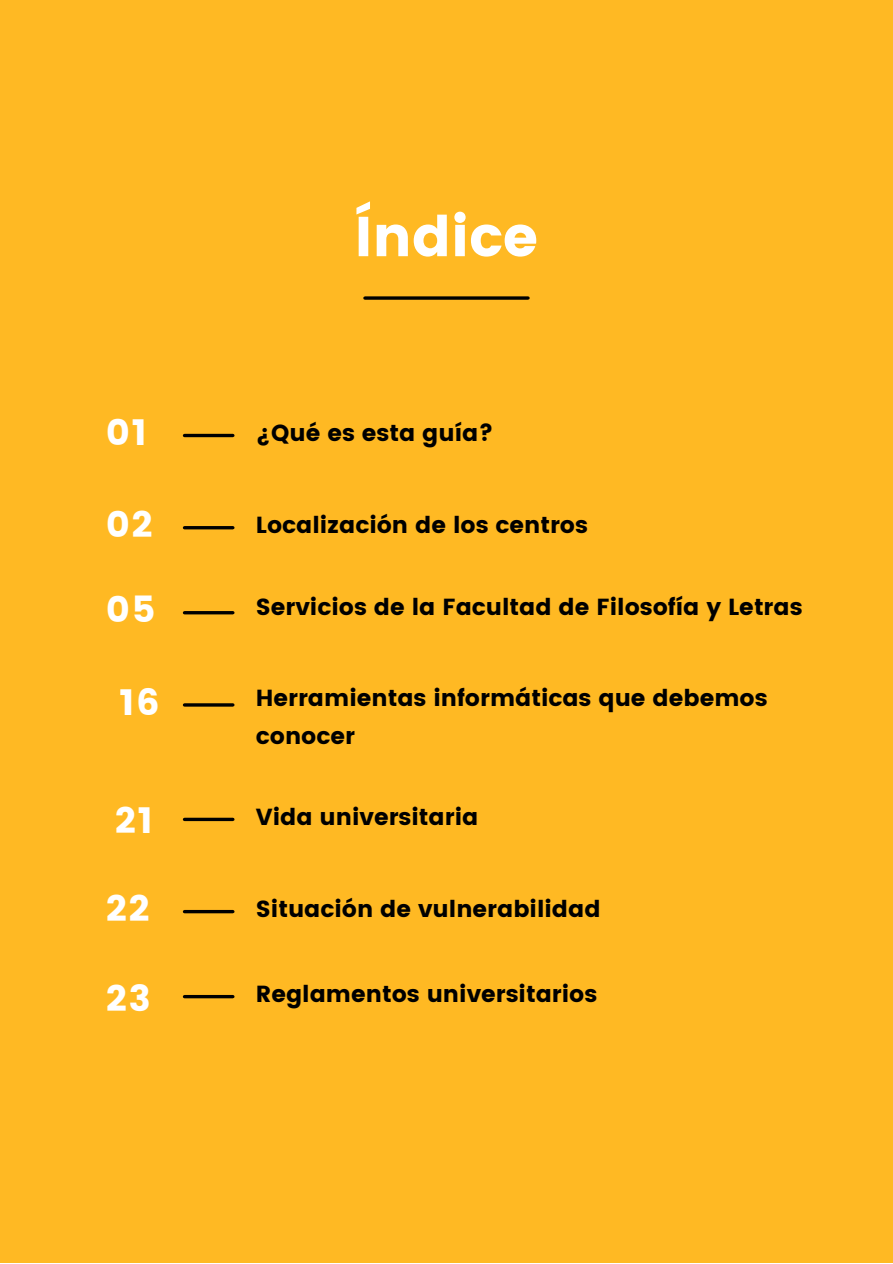
<style>
.page{position:relative;width:893px;height:1264px;background:#fff}
.page>*{position:absolute;margin:0;border:0;box-sizing:border-box;transform-origin:0 0}
.t1{font:56.1px "Poppins";color:#fff}
.t2{font:36.15px "Poppins";letter-spacing:.055em;color:#fff}
.t3{font:23.25px/38.2px "Poppins";color:#000}
</style>
<div class="page">
<div style="left:0;top:0;width:892px;height:1262px;background:#ffb923"></div>
<hr style="left:184px;top:434px;width:49px;height:3px;background:#000">
<svg style="left:365px;top:296px;width:163px;height:4px"></svg>
<svg style="left:184px;top:817px;width:49px;height:4px"></svg>
<hr style="left:184px;top:611px;width:49px;height:3px;background:#000">
<svg style="left:184px;top:994px;width:49px;height:4px"></svg>
<hr style="left:184px;top:526px;width:49px;height:3px;background:#000">
<svg style="left:184px;top:909px;width:49px;height:4px"></svg>
<hr style="left:184px;top:703px;width:49px;height:3px;background:#000">
<h1 class="t1" style="left:354px;top:204px;width:185px">Índice</h1>
<h2 class="t2" style="left:106px;top:411px;width:42px">01</h2>
<p class="t3" style="left:256px;top:414px;width:239px">¿Qué es esta guía?</p>
<h2 class="t2" style="left:106px;top:503px;width:48px">02</h2>
<p class="t3" style="left:256px;top:506px;width:333px">Localización de los centros</p>
<h2 class="t2" style="left:106px;top:588px;width:51px">05</h2>
<p class="t3" style="left:256px;top:587px;width:548px">Servicios de la Facultad de Filosofía y Letras</p>
<h2 class="t2" style="left:119px;top:681px;width:42px">16</h2>
<p class="t3" style="left:256px;top:679px;width:513px">Herramientas informáticas que debemos conocer</p>
<h2 class="t2" style="left:115px;top:799px;width:39px">21</h2>
<p class="t3" style="left:256px;top:797px;width:224px">Vida universitaria</p>
<h2 class="t2" style="left:106px;top:887px;width:45px">22</h2>
<p class="t3" style="left:256px;top:890px;width:346px">Situación de vulnerabilidad</p>
<h2 class="t2" style="left:106px;top:976px;width:46px">23</h2>
<p class="t3" style="left:256px;top:974px;width:343px">Reglamentos universitarios</p>
</div>
